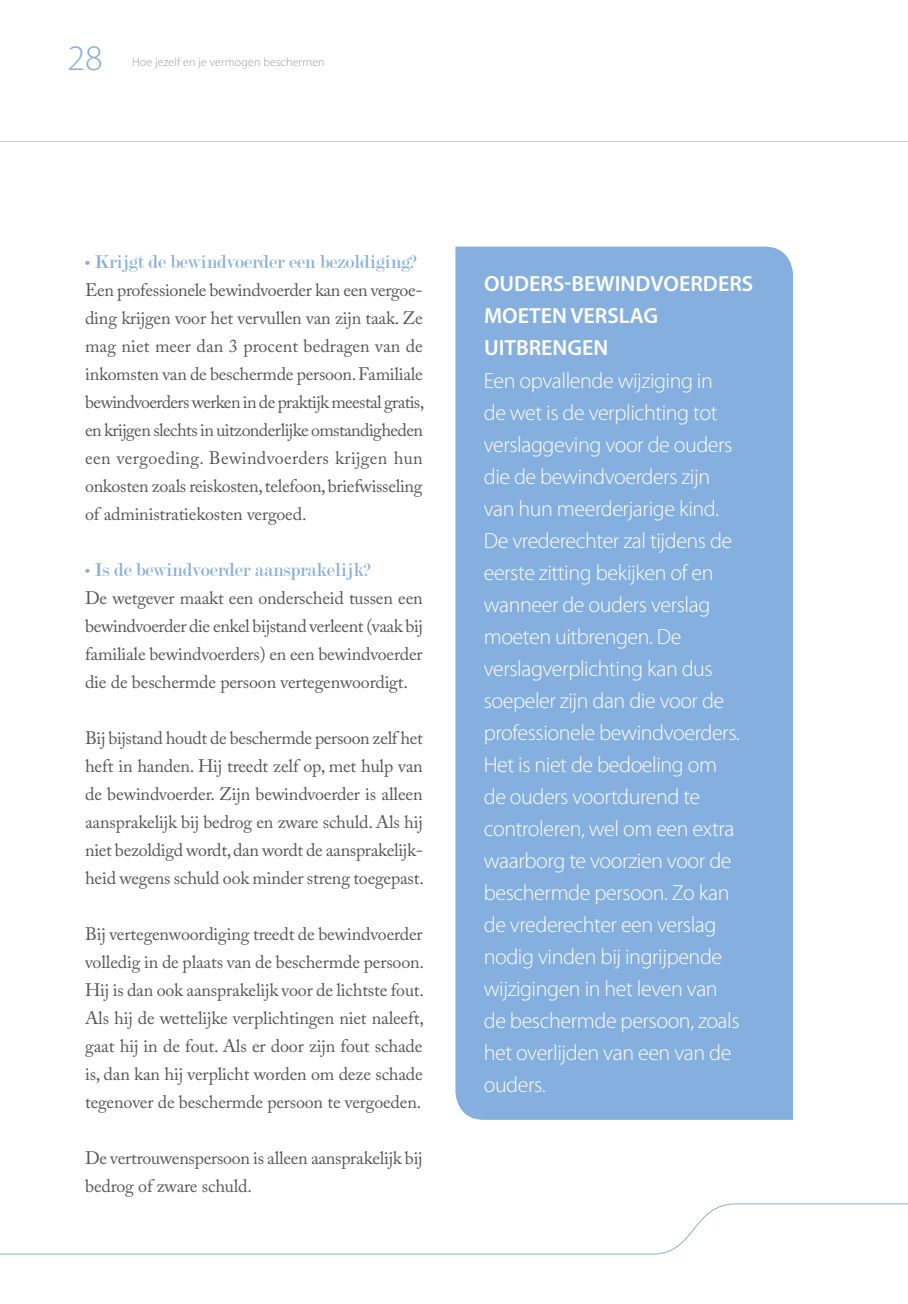
<style>
.page{position:relative;width:908px;height:1304px;background:#fff}
.page>*{position:absolute;margin:0;border:0;box-sizing:border-box;transform-origin:0 0}
.t1{font:300 36px "Myriad Pro";color:#85afde}
.t2{font:300 22px/32px "Myriad Pro";letter-spacing:-.02em;color:#fff}
.t3{font:600 22px/32px "Myriad Pro";color:#fff}
.t4{font:20px "Modern";letter-spacing:-.01em;color:#85afde}
.t5{font:18px/28px "Adobe Caslon Pro";letter-spacing:-.01em;color:#575756;text-align:justify}
.t6{font:300 12px "Myriad Pro";letter-spacing:.01em;color:#9d9d9d}
</style>
<div class="page">
<svg style="left:0;top:1203px;width:907px;height:52px"></svg>
<svg style="left:0;top:141px;width:907px;height:1px"></svg>
<div style="left:455px;top:247px;width:337px;height:873px;background:#85afde"></div>
<h1 class="t1" style="left:67px;top:37px;width:37px">28</h1>
<p class="t6" style="left:132px;top:54px;width:194px">Hoe jezelf en je vermogen beschermen</p>
<p class="t4" style="left:85px;top:252px;width:334px">• Krijgt de bewindvoerder een bezoldiging?</p>
<p class="t5" style="left:85px;top:276px;width:340px">Een professionele bewindvoerder kan een vergoe&shy;ding krijgen voor het vervullen van zijn taak. Ze mag niet meer dan 3 procent bedragen van de inkomsten van de beschermde persoon. Familiale bewindvoerders werken in de praktijk meestal gratis, en krijgen slechts in uitzonderlijke omstandigheden een vergoeding. Bewindvoerders krijgen hun onkosten zoals reiskosten, telefoon, briefwisseling of administratiekosten vergoed.</p>
<p class="t4" style="left:85px;top:560px;width:288px">• Is de bewindvoerder aansprakelijk?</p>
<p class="t5" style="left:85px;top:584px;width:339px">De wetgever maakt een onderscheid tussen een bewindvoerder die enkel bijstand verleent (vaak bij familiale bewindvoerders) en een bewindvoerder die de beschermde persoon vertegenwoordigt.</p>
<p class="t5" style="left:85px;top:724px;width:340px">Bij bijstand houdt de beschermde persoon zelf het heft in handen. Hij treedt zelf op, met hulp van de bewindvoerder. Zijn bewindvoerder is alleen aansprakelijk bij bedrog en zware schuld. Als hij niet bezoldigd wordt, dan wordt de aansprakelijk&shy;heid wegens schuld ook minder streng toegepast.</p>
<p class="t5" style="left:85px;top:920px;width:340px">Bij vertegenwoordiging treedt de bewindvoerder volledig in de plaats van de beschermde persoon.<br>Hij is dan ook aansprakelijk voor de lichtste fout.<br>Als hij de wettelijke verplichtingen niet naleeft, gaat hij in de fout. Als er door zijn fout schade is, dan kan hij verplicht worden om deze schade tegenover de beschermde persoon te vergoeden.</p>
<p class="t5" style="left:85px;top:1144px;width:339px">De vertrouwenspersoon is alleen aansprakelijk bij bedrog of zware schuld.</p>
<p class="t3" style="left:484px;top:268px;width:271px">OUDERS-BEWINDVOERDERS<br>MOETEN VERSLAG<br>UITBRENGEN</p>
<p class="t2" style="left:483px;top:364px;width:257px">Een opvallende wijziging in de wet is de verplichting tot verslaggeving voor de ouders die de bewindvoerders zijn van hun meerderjarige kind.<br>De vrederechter zal tijdens de eerste zitting bekijken of en wanneer de ouders verslag moeten uitbrengen. De verslagverplichting kan dus soepeler zijn dan die voor de professionele bewindvoerders.<br>Het is niet de bedoeling om de ouders voortdurend te controleren, wel om een extra waarborg te voorzien voor de beschermde persoon. Zo kan de vrederechter een verslag nodig vinden bij ingrijpende wijzigingen in het leven van de beschermde persoon, zoals het overlijden van een van de ouders.</p>
</div>
